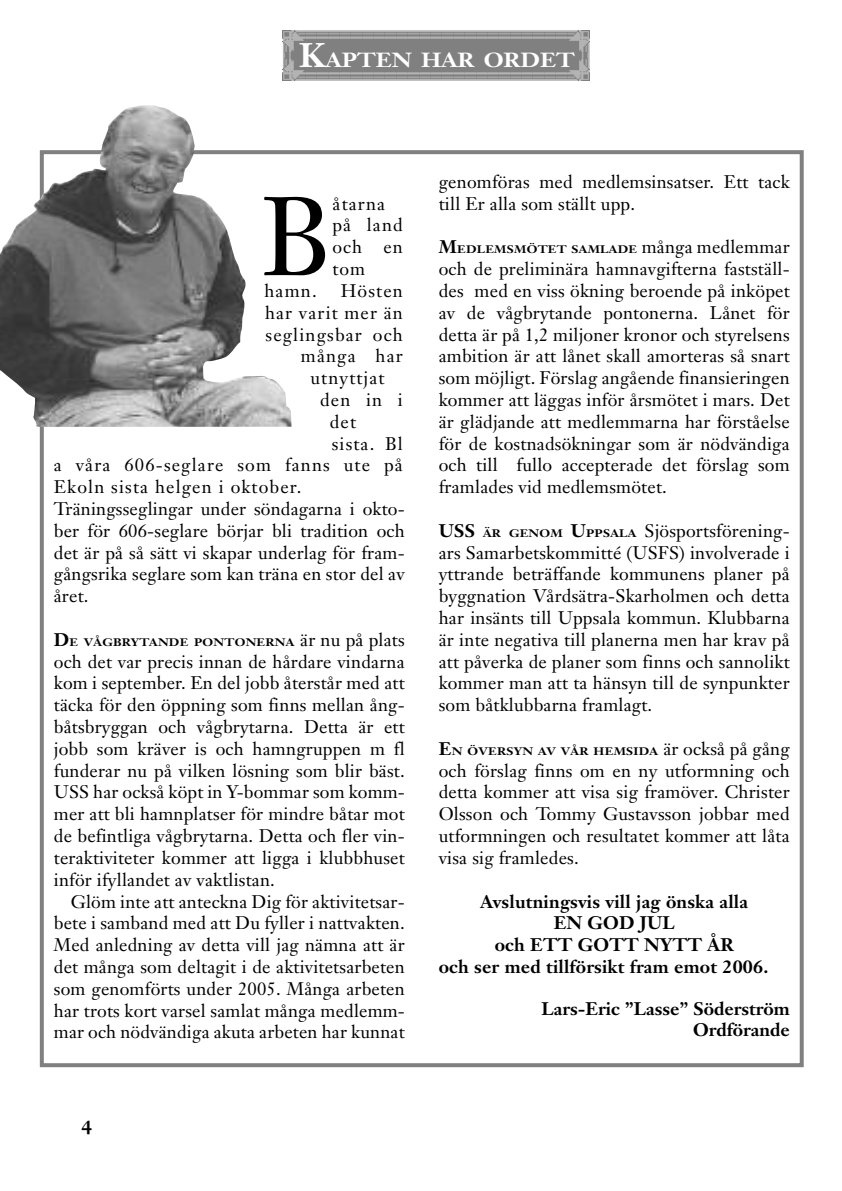
<style>
.page{position:relative;width:842px;height:1191px;background:#fff}
.page>*{position:absolute;margin:0;border:0;box-sizing:border-box;transform-origin:0 0}
.t1{font:109.6px "Janson Text";color:#000}
.t2{font:700 20.2px "Janson Text";color:#fff;scale:1.13 1}
.t3{font:700 19px "Janson Text";color:#000}
.t4{font:18px/21.8px "Janson Text";letter-spacing:.01em;color:#000;text-align:justify}
.t5{font:700 18px/20.6px "Janson Text";letter-spacing:.01em;color:#000;text-align:right}
.t6{font:18px/21.8px "Janson Text";letter-spacing:.065em;color:#000}
.t7{font:700 10.8px "Janson Text";letter-spacing:.025em;color:#000;scale:1.13 1}
.s1{font-size:33.6px}
.s2{font-size:18px}
.s3{font-weight:400;font-size:18px}
.s4{font-weight:700}
.s5{font-weight:700;font-size:10.8px}
</style>
<div class="page">
<svg style="left:283px;top:30px;width:307px;height:51px;background:#8d8d8d"></svg>
<div style="left:40px;top:150px;width:764px;height:917px;border:4px solid #808080"></div>
<img style="left:0;top:105px;width:292px;height:322px">
<p class="t2" style="left:299px;top:52px;width:245px"><span class="s1">K</span>APTEN HAR ORDET</p>
<h1 class="t1" style="left:260px;top:193px;width:73px">B</h1>
<p class="t6" style="left:332px;top:194px;width:72px">åtarna på land och en tom</p>
<p class="t4" style="left:264px;top:281px;width:54px">hamn.</p>
<p class="t4" style="left:341px;top:281px;width:63px">Hösten</p>
<p class="t6" style="left:265px;top:303px;width:139px">har varit mer än</p>
<p class="t6" style="left:266px;top:325px;width:139px">seglingsbar och</p>
<p class="t6" style="left:301px;top:347px;width:103px">många har</p>
<p class="t6" style="left:310px;top:369px;width:76px">utnyttjat</p>
<p class="t4" style="left:320px;top:390px;width:84px">den in i</p>
<p class="t4" style="left:330px;top:412px;width:28px">det</p>
<p class="t4" style="left:332px;top:434px;width:73px">sista. Bl</p>
<p class="t6" style="left:54px;top:456px;width:350px">a våra 606-seglare som fanns ute på</p>
<p class="t6" style="left:54px;top:478px;width:249px">Ekoln sista helgen i oktober.</p>
<p class="t4" style="left:54px;top:499px;width:352px">Träningsseglingar under söndagarna i okto-</p>
<p class="t4" style="left:54px;top:521px;width:352px">ber för 606-seglare börjar bli tradition och</p>
<p class="t4" style="left:54px;top:543px;width:352px">det är på så sätt vi skapar underlag för fram-</p>
<p class="t4" style="left:54px;top:565px;width:352px">gångsrika seglare som kan träna en stor del av</p>
<p class="t4" style="left:54px;top:587px;width:36px">året.</p>
<p class="t7" style="left:54px;top:638px;width:312px"><span class="s2">D</span>E VÅGBRYTANDE PONTONERNA <span class="s3">är nu på plats</span></p>
<p class="t4" style="left:54px;top:652px;width:352px">och det var precis innan de hårdare vindarna kom i september. En del jobb återstår med att täcka för den öppning som finns mellan ång&shy;båtsbryggan och vågbrytarna. Detta är ett jobb som kräver is och hamngruppen m fl funderar nu på vilken lösning som blir bäst.<br>USS har också köpt in Y-bommar som komm&shy;mer att bli hamnplatser för mindre båtar mot de befintliga vågbrytarna. Detta och fler vin&shy;teraktiviteter kommer att ligga i klubbhuset inför ifyllandet av vaktlistan.</p>
<p class="t4" style="left:54px;top:892px;width:352px;text-indent:17px">Glöm inte att anteckna Dig för aktivitetsar&shy;bete i samband med att Du fyller i nattvakten.<br>Med anledning av detta vill jag nämna att är det många som deltagit i de aktivitetsarbeten som genomförts under 2005. Många arbeten har trots kort varsel samlat många medlemm&shy;mar och nödvändiga akuta arbeten har kunnat</p>
<p class="t3" style="left:81px;top:1120px;width:12px">4</p>
<p class="t4" style="left:439px;top:172px;width:352px">genomföras med medlemsinsatser. Ett tack till Er alla som ställt upp.</p>
<p class="t7" style="left:439px;top:245px;width:312px"><span class="s2">M</span>EDLEMSMÖTET SAMLADE <span class="s3">många medlemmar</span></p>
<p class="t4" style="left:439px;top:260px;width:352px">och de preliminära hamnavgifterna fastställ&shy;des med en viss ökning beroende på inköpet av de vågbrytande pontonerna. Lånet för detta är på 1,2 miljoner kronor och styrelsens ambition är att lånet skall amorteras så snart som möjligt. Förslag angående finansieringen kommer att läggas inför årsmötet i mars. Det är glädjande att medlemmarna har förståelse för de kostnadsökningar som är nödvändiga och till fullo accepterade det förslag som framlades vid medlemsmötet.</p>
<p class="t4" style="left:439px;top:521px;width:352px"><span class="s4">USS</span> <span class="s5">ÄR GENOM</span> <span class="s4">U</span><span class="s5">PPSALA</span> Sjösportsförening&shy;ars Samarbetskommitté (USFS) involverade i yttrande beträffande kommunens planer på byggnation Vårdsätra-Skarholmen och detta har insänts till Uppsala kommun. Klubbarna är inte negativa till planerna men har krav på att påverka de planer som finns och sannolikt kommer man att ta hänsyn till de synpunkter som båtklubbarna framlagt.</p>
<p class="t7" style="left:439px;top:747px;width:312px"><span class="s2">E</span>N ÖVERSYN AV VÅR HEMSIDA <span class="s3">är också på gång</span></p>
<p class="t4" style="left:439px;top:761px;width:352px">och förslag finns om en ny utformning och detta kommer att visa sig framöver. Christer Olsson och Tommy Gustavsson jobbar med utformningen och resultatet kommer att låta visa sig framledes.</p>
<p class="t5" style="left:480px;top:892px;width:269px">Avslutningsvis vill jag önska alla</p>
<p class="t5" style="left:554px;top:914px;width:123px">EN GOD JUL</p>
<p class="t5" style="left:495px;top:936px;width:241px">och ETT GOTT NYTT ÅR</p>
<p class="t5" style="left:439px;top:958px;width:331px">och ser med tillförsikt fram emot 2006.</p>
<p class="t5" style="left:541px;top:1000px;width:250px">Lars-Eric ”Lasse” Söderström<br>Ordförande</p>
</div>
